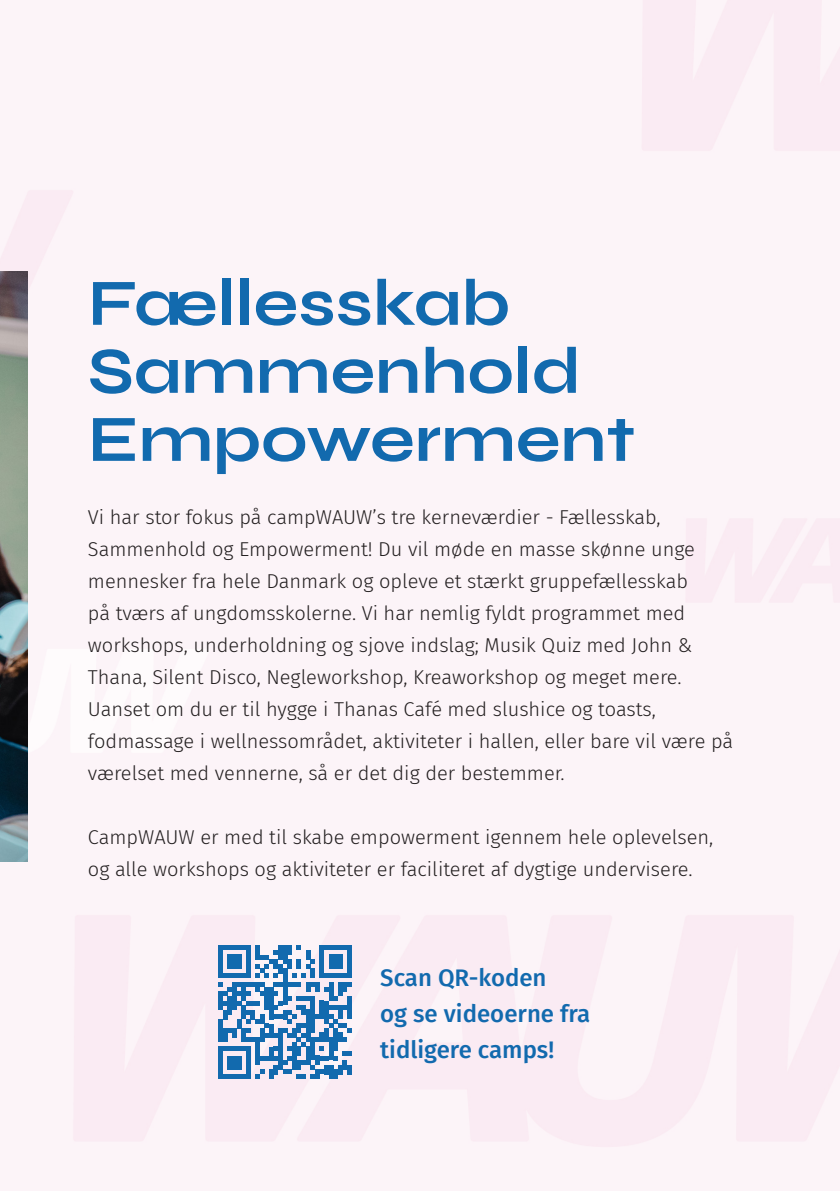
<style>
.page{position:relative;width:840px;height:1191px;background:#fff}
.page>*{position:absolute;margin:0;border:0;box-sizing:border-box;transform-origin:0 0}
.Undertitel_16pt{font:700 66px "Syne";color:#126aae}
.Undertitel_16pt-2{font:500 24px "Fira Sans";color:#126aae}
.Brødtekst_12pt{font:300 20px/32px "Fira Sans";color:#231f20}
</style>
<div class="page">
<img style="left:0;top:0;width:839px;height:1191px">
<svg style="left:218px;top:945px;width:133px;height:133px"></svg>
<img style="left:0;top:271px;width:28px;height:591px">
<p class="Undertitel_16pt" style="left:88px;top:262px;width:423px">Fællesskab</p>
<p class="Undertitel_16pt" style="left:88px;top:330px;width:494px">Sammenhold</p>
<p class="Undertitel_16pt" style="left:88px;top:398px;width:548px">Empowerment</p>
<p class="Brødtekst_12pt" style="left:88px;top:501px;width:574px">Vi har stor fokus på campWAUW’s tre kerneværdier - Fællesskab,</p>
<p class="Brødtekst_12pt" style="left:88px;top:533px;width:608px">Sammenhold og Empowerment! Du vil møde en masse skønne unge</p>
<p class="Brødtekst_12pt" style="left:88px;top:565px;width:646px">mennesker fra hele Danmark og opleve et stærkt gruppefællesskab<br>på tværs af ungdomsskolerne. Vi har nemlig fyldt programmet med workshops, underholdning og sjove indslag; Musik Quiz med John &amp; Thana, Silent Disco, Negleworkshop, Kreaworkshop og meget mere.<br>Uanset om du er til hygge i Thanas Café med slushice og toasts, fodmassage i wellnessområdet, aktiviteter i hallen, eller bare vil være på værelset med vennerne, så er det dig der bestemmer.</p>
<p class="Brødtekst_12pt" style="left:88px;top:821px;width:626px">CampWAUW er med til skabe empowerment igennem hele oplevelsen,</p>
<p class="Brødtekst_12pt" style="left:88px;top:853px;width:605px">og alle workshops og aktiviteter er faciliteret af dygtige undervisere.</p>
<p class="Undertitel_16pt-2" style="left:380px;top:958px;width:168px">Scan QR-koden</p>
<p class="Undertitel_16pt-2" style="left:380px;top:994px;width:211px">og se videoerne fra</p>
<p class="Undertitel_16pt-2" style="left:380px;top:1030px;width:175px">tidligere camps!</p>
</div>
